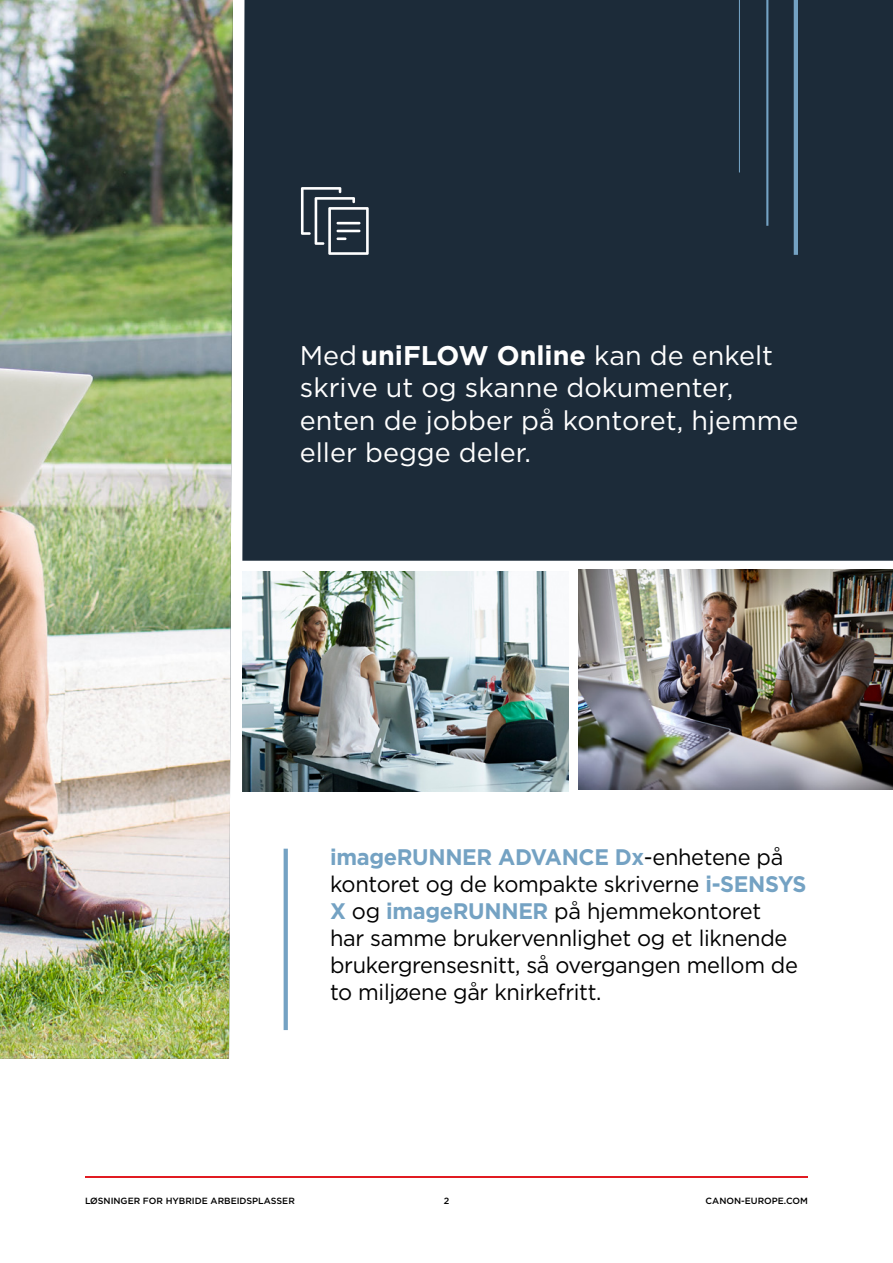
<style>
.page{position:relative;width:893px;height:1263px;background:#fff}
.page>*{position:absolute;margin:0;border:0;box-sizing:border-box;transform-origin:0 0}
.t1{font:27px/32.4px "Gotham";color:#fff}
.t2{font:22.5px/27px "Gotham";letter-spacing:-.015em;color:#000}
.t3{font:500 9px "Gotham";color:#000}
.s1{font-weight:700}
.s2{font-weight:700;color:#74a2c3}
</style>
<div class="page">
<hr style="left:85px;top:1176px;width:723px;height:2px;background:#e11b22">
<img style="left:578px;top:569px;width:315px;height:220px">
<img style="left:242px;top:572px;width:326px;height:220px">
<img style="left:0;top:0;width:233px;height:1059px">
<div style="left:242px;top:0;width:651px;height:561px;background:#1c2b39"></div>
<svg style="left:284px;top:849px;width:4px;height:181px"></svg>
<svg style="left:301px;top:187px;width:68px;height:68px"></svg>
<hr style="left:766px;top:0;width:2px;height:226px;background:#74a2c3">
<hr style="left:794px;top:0;width:4px;height:255px;background:#74a2c3">
<hr style="left:739px;top:0;width:1px;height:172px;background:#74a2c3">
<p class="t1" style="left:300px;top:338px;width:500px">Med<span class="s1">uniFLOW Online</span> kan de enkelt skrive ut og skanne dokumenter, enten de jobber på kontoret, hjemme eller begge deler.</p>
<p class="t2" style="left:330px;top:843px;width:478px"><span class="s2">imageRUNNER ADVANCE Dx</span>-enhetene på kontoret og de kompakte skriverne <span class="s2">i-SENSYS X</span> og <span class="s2">imageRUNNER</span> på hjemmekontoret<br>har samme brukervennlighet og et liknende brukergrensesnitt, så overgangen mellom de to miljøene går knirkefritt.</p>
<p class="t3" style="left:85px;top:1195px;width:211px">LØSNINGER FOR HYBRIDE ARBEIDSPLASSER</p>
<p class="t3" style="left:444px;top:1195px;width:7px">2</p>
<p class="t3" style="left:706px;top:1195px;width:104px">CANON-EUROPE.COM</p>
</div>
